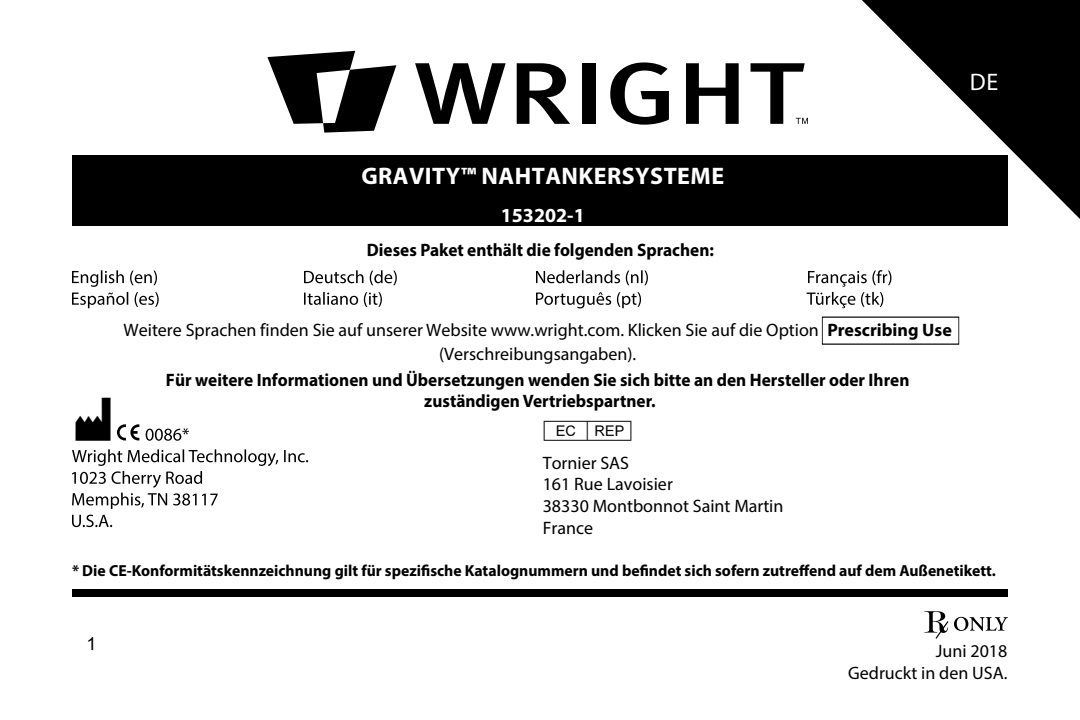
<style>
.page{position:relative;width:1080px;height:720px;background:#fff}
.page>*{position:absolute;margin:0;border:0;box-sizing:border-box;transform-origin:0 0}
.t1{font:48px "mdd en 980";color:#000}
.t2{font:700 24px "Myriad Pro";letter-spacing:.02em;color:#fff}
.t3{font:24px "Myriad Pro";color:#fff}
.t4{font:700 20px "Myriad Pro";color:#fff}
.t5{font:18px/21.6px "Myriad Pro";color:#000;text-align:right}
.t6{font:700 18px/21.6px "Myriad Pro";color:#000;text-align:center;scale:.96 1}
.t7{font:18px "Arial";color:#000}
.t8{font:700 16px "Myriad Pro";color:#000}
.s1{font-weight:700}
</style>
<div class="page">
<svg style="left:415px;top:63px;width:91px;height:61px"></svg>
<svg style="left:517px;top:63px;width:53px;height:61px"></svg>
<div style="left:583px;top:63px;width:13px;height:61px;background:#000"></div>
<svg style="left:610px;top:62px;width:59px;height:63px"></svg>
<svg style="left:686px;top:63px;width:53px;height:61px"></svg>
<svg style="left:267px;top:51px;width:129px;height:82px"></svg>
<svg style="left:751px;top:63px;width:57px;height:61px"></svg>
<div style="left:72px;top:155px;width:936px;height:70px;background:#000"></div>
<svg style="left:924px;top:611px;width:84px;height:28px"></svg>
<div style="left:72px;top:590px;width:936px;height:7px;background:#000"></div>
<svg style="left:117px;top:424px;width:72px;height:17px"></svg>
<svg style="left:72px;top:449px;width:237px;height:60px"></svg>
<svg style="left:72px;top:515px;width:41px;height:12px"></svg>
<svg style="left:72px;top:270px;width:819px;height:38px"></svg>
<svg style="left:862px;top:0;width:218px;height:219px;fill:#000"></svg>
<h2 class="t3" style="left:970px;top:67px;width:30px">DE</h2>
<h2 class="t2" style="left:361px;top:160px;width:364px">GRAVITY™ NAHTANKERSYSTEME</h2>
<p class="t4" style="left:501px;top:202px;width:86px">153202-1</p>
<p class="t6" style="left:367px;top:238px;width:363px">Dieses Paket enthält die folgenden Sprachen:</p>
<h1 class="t1" style="left:72px;top:396px;width:41px">M</h1>
<p class="t5" style="left:124px;top:317px;width:830px;line-height:24.4px;text-align:center">Weitere Sprachen finden Sie auf unserer Website www.wright.com. Klicken Sie auf die Option <span class="s1">Prescribing Use </span>(Verschreibungsangaben).</p>
<p class="t6" style="left:166px;top:368px;width:776px">Für weitere Informationen und Übersetzungen wenden Sie sich bitte an den Hersteller oder Ihren zuständigen Vertriebspartner.</p>
<h1 class="t1" style="left:540px;top:396px;width:99px">P</h1>
<p class="t5" style="left:543px;top:452px;width:242px;text-align:left">Tornier SAS<br>161 Rue Lavoisier<br>38330 Montbonnot Saint Martin<br>France</p>
<p class="t8" style="left:72px;top:560px;width:925px">* Die CE-Konformitätskennzeichnung gilt für spezifische Katalognummern und befindet sich sofern zutreffend auf dem Außenetikett.</p>
<p class="t7" style="left:86px;top:631px;width:12px">1</p>
<p class="t5" style="left:848px;top:639px;width:161px">Juni 2018<br>Gedruckt in den USA.</p>
</div>
